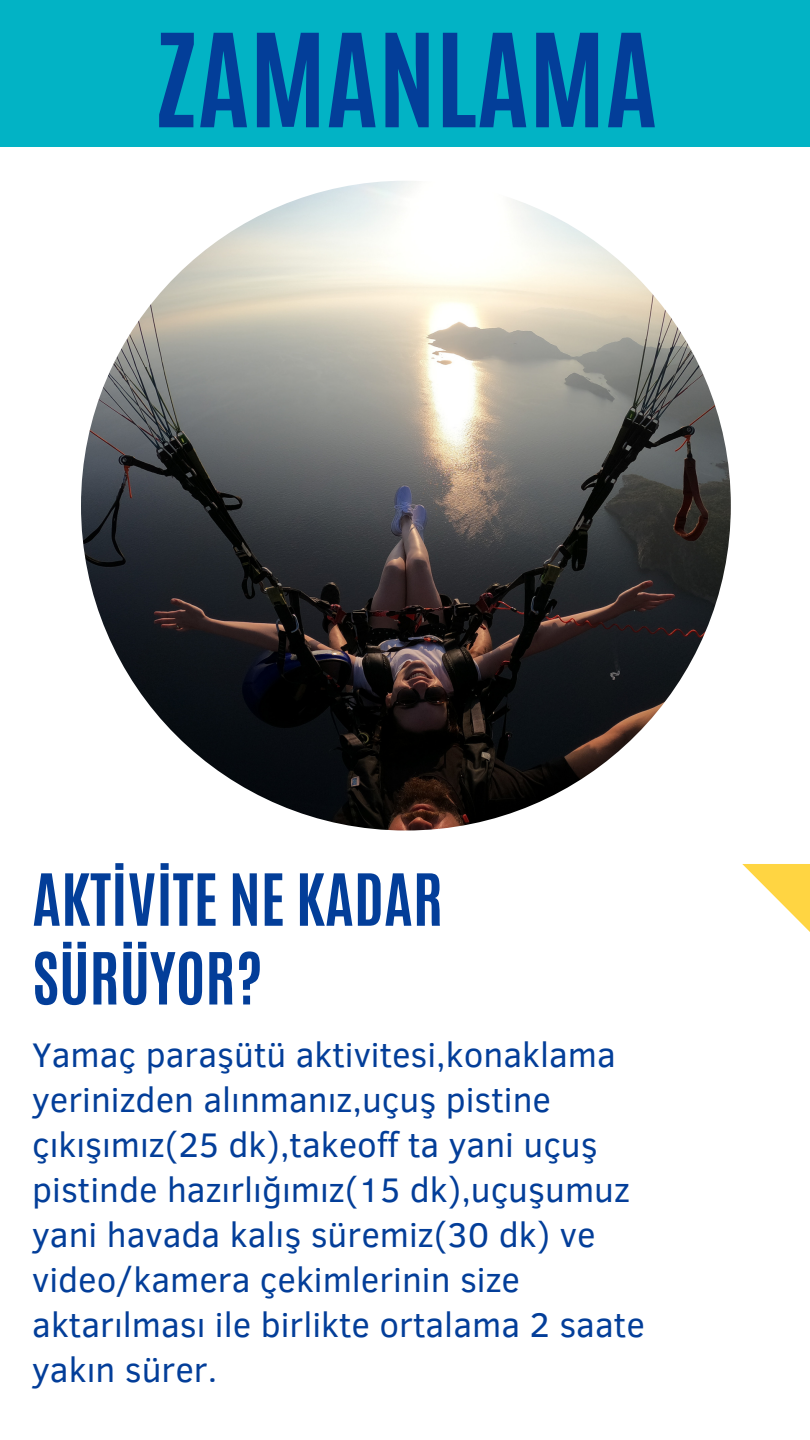
<style>
.page{position:relative;width:810px;height:1440px;background:#02b3c5}
.page>*{position:absolute;margin:0;border:0;box-sizing:border-box;transform-origin:0 0}
.t1{font:700 110px "Antonio";color:#033e99}
.t2{font:700 61px/78.8px "Antonio";color:#033e99}
.t3{font:35px/45.1px "Clear Sans";color:#033e99}
</style>
<div class="page">
<div style="left:0;top:147px;width:810px;height:1293px;background:#fff"></div>
<img style="left:81px;top:181px;width:650px;height:650px;border-radius:50%">
<svg style="left:742px;top:864px;width:68px;height:68px"></svg>
<h1 class="t1" style="left:154px;top:2px;width:505px">ZAMANLAMA</h1>
<h2 class="t2" style="left:32px;top:861px;width:412px">AKTİVİTE NE KADAR<br>SÜRÜYOR?</h2>
<p class="t3" style="left:32px;top:1030px;width:614px">Yamaç paraşütü aktivitesi,konaklama yerinizden alınmanız,uçuş pistine çıkışımız(25 dk),takeoff ta yani uçuş pistinde hazırlığımız(15 dk),uçuşumuz yani havada kalış süremiz(30 dk) ve video/kamera çekimlerinin size aktarılması ile birlikte ortalama 2 saate yakın sürer.</p>
</div>
